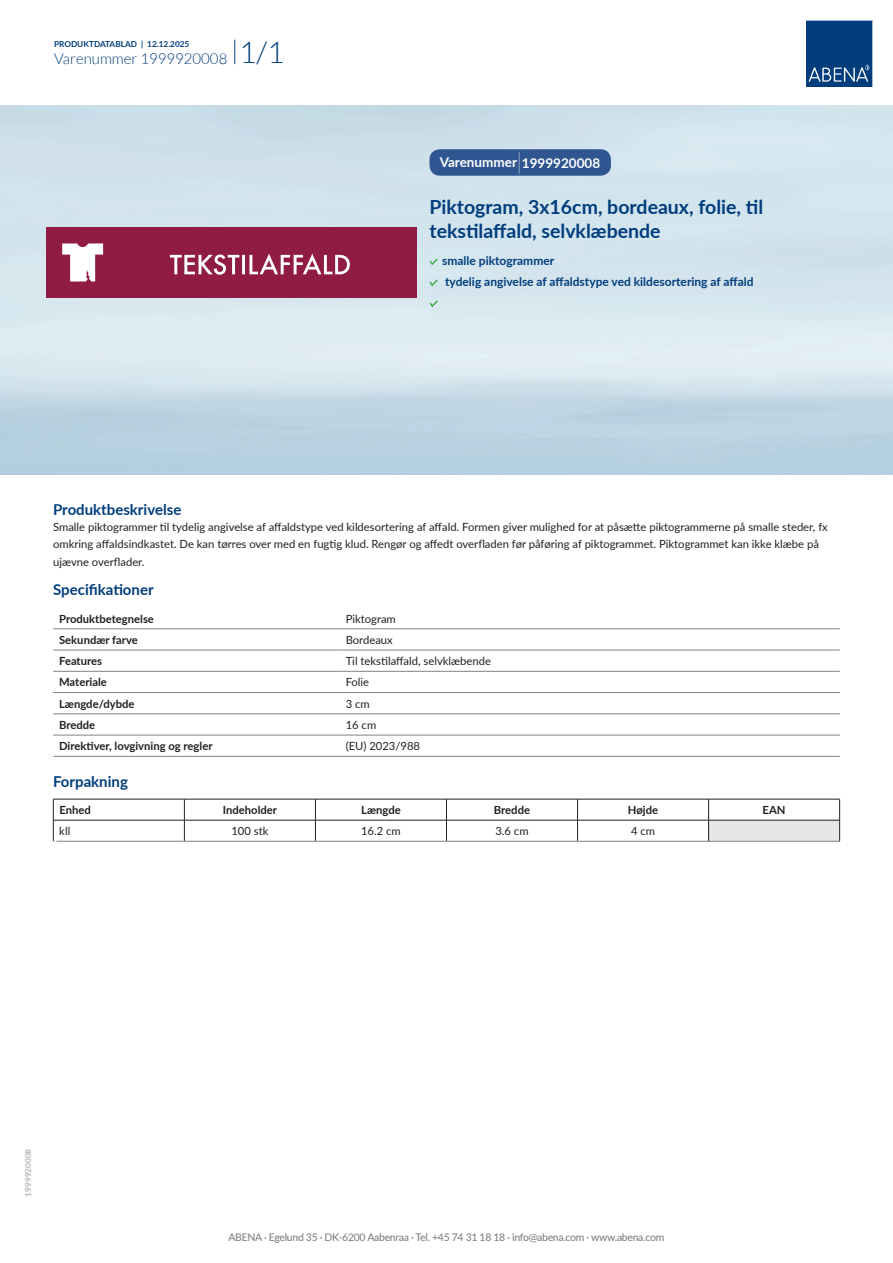
<style>
.page{position:relative;width:893px;height:1263px;background:#fff}
.page>*{position:absolute;margin:0;border:0;box-sizing:border-box;transform-origin:0 0}
.t1{font:700 19.5px/24px "Lato";color:#013d7d}
.t2{font:700 15px "Lato";color:#013d7d}
.t3{font:300 15px "Lato";color:#013d7d}
.t4{font:700 13.5px "Lato";color:#fff}
.t5{font:700 12px/21px "Lato";color:#013d7d}
.t6{font:11.25px/16.5px "Lato";color:#231f20}
.t7{font:700 11.25px "Lato";color:#231f20}
.t8{font:500 10.5px "Lato";letter-spacing:-.03em;color:#808285}
.t9{font:700 10.5px "Lato";color:#fff}
.t10{font:700 8.25px "Lato";color:#013d7d}
.t11{font:700 8.25px "Lato";color:#b2b3b7}
.s1{font-size:30px}
.s2{font-size:22.95px}
</style>
<div class="page">
<img style="left:0;top:106px;width:893px;height:368px">
<svg style="left:235px;top:40px;width:1px;height:24px"></svg>
<svg style="left:806px;top:20px;width:67px;height:67px;background:#144b86"></svg>
<img style="left:47px;top:228px;width:370px;height:69px">
<hr style="left:53px;top:628px;width:287px;height:1px;background:#808285">
<hr style="left:340px;top:628px;width:500px;height:1px;background:#808285">
<hr style="left:53px;top:650px;width:287px;height:1px;background:#808285">
<hr style="left:340px;top:650px;width:500px;height:1px;background:#808285">
<hr style="left:53px;top:671px;width:287px;height:1px;background:#808285">
<hr style="left:340px;top:671px;width:500px;height:1px;background:#808285">
<hr style="left:53px;top:692px;width:287px;height:1px;background:#808285">
<hr style="left:340px;top:692px;width:500px;height:1px;background:#808285">
<hr style="left:53px;top:713px;width:287px;height:1px;background:#808285">
<hr style="left:340px;top:713px;width:500px;height:1px;background:#808285">
<hr style="left:53px;top:735px;width:287px;height:1px;background:#808285">
<hr style="left:340px;top:735px;width:500px;height:1px;background:#808285">
<hr style="left:53px;top:756px;width:287px;height:1px;background:#808285">
<hr style="left:340px;top:756px;width:500px;height:1px;background:#808285">
<div style="left:709px;top:820px;width:131px;height:21px;background:#e6e7e9"></div>
<hr style="left:53px;top:799px;width:131px;height:1px;background:#231f20">
<hr style="left:184px;top:799px;width:131px;height:1px;background:#231f20">
<hr style="left:315px;top:799px;width:131px;height:1px;background:#231f20">
<hr style="left:446px;top:799px;width:131px;height:1px;background:#231f20">
<hr style="left:577px;top:799px;width:132px;height:1px;background:#231f20">
<hr style="left:709px;top:799px;width:131px;height:1px;background:#231f20">
<hr style="left:53px;top:820px;width:131px;height:1px;background:#231f20">
<svg style="left:53px;top:799px;width:1px;height:42px"></svg>
<hr style="left:184px;top:820px;width:131px;height:1px;background:#231f20">
<svg style="left:184px;top:799px;width:1px;height:42px"></svg>
<hr style="left:315px;top:820px;width:131px;height:1px;background:#231f20">
<svg style="left:315px;top:799px;width:1px;height:42px"></svg>
<hr style="left:446px;top:820px;width:131px;height:1px;background:#231f20">
<svg style="left:446px;top:799px;width:1px;height:42px"></svg>
<hr style="left:577px;top:820px;width:132px;height:1px;background:#231f20">
<svg style="left:577px;top:799px;width:1px;height:42px"></svg>
<hr style="left:709px;top:820px;width:131px;height:1px;background:#231f20">
<svg style="left:708px;top:799px;width:1px;height:42px"></svg>
<svg style="left:839px;top:799px;width:1px;height:42px"></svg>
<hr style="left:53px;top:841px;width:131px;height:1px;background:#808285">
<hr style="left:184px;top:841px;width:131px;height:1px;background:#808285">
<hr style="left:315px;top:841px;width:131px;height:1px;background:#808285">
<hr style="left:446px;top:841px;width:131px;height:1px;background:#808285">
<hr style="left:577px;top:841px;width:132px;height:1px;background:#808285">
<hr style="left:709px;top:841px;width:131px;height:1px;background:#808285">
<svg style="left:429px;top:258px;width:9px;height:7px"></svg>
<svg style="left:429px;top:279px;width:9px;height:7px"></svg>
<svg style="left:429px;top:300px;width:9px;height:7px"></svg>
<div style="left:429px;top:149px;width:182px;height:27px;background:#305691;border-radius:10px"></div>
<p class="t10" style="left:54px;top:37px;width:137px">PRODUKTDATABLAD | 12.12.2025</p>
<h2 class="t3" style="left:54px;top:50px;width:232px">Varenummer 1999920008 <span class="s1">1/1</span></h2>
<p class="t4" style="left:440px;top:153px;width:162px">Varenummer <span class="s2">|</span> 1999920008</p>
<h1 class="t1" style="left:429px;top:194px;width:335px">Piktogram, 3x16cm, bordeaux, folie, til tekstilaffald, selvklæbende</h1>
<p class="t5" style="left:442px;top:250px;width:313px">smalle piktogrammer<br>tydelig angivelse af affaldstype ved kildesortering af affald</p>
<h2 class="t2" style="left:53px;top:498px;width:130px">Produktbeskrivelse</h2>
<p class="t6" style="left:53px;top:518px;width:776px">Smalle piktogrammer til tydelig angivelse af affaldstype ved kildesortering af affald. Formen giver mulighed for at påsætte piktogrammerne på smalle steder, fx omkring affaldsindkastet. De kan tørres over med en fugtig klud. Rengør og affedt overfladen før påføring af piktogrammet. Piktogrammet kan ikke klæbe på</p>
<p class="t6" style="left:53px;top:553px;width:93px">ujævne overflader.</p>
<h2 class="t2" style="left:53px;top:579px;width:102px">Specifikationer</h2>
<p class="t7" style="left:59px;top:610px;width:96px">Produktbetegnelse</p>
<p class="t6" style="left:346px;top:610px;width:52px">Piktogram</p>
<p class="t7" style="left:59px;top:631px;width:80px">Sekundær farve</p>
<p class="t6" style="left:346px;top:631px;width:49px">Bordeaux</p>
<p class="t7" style="left:59px;top:653px;width:45px">Features</p>
<p class="t6" style="left:346px;top:652px;width:147px">Til tekstilaffald, selvklæbende</p>
<p class="t7" style="left:59px;top:674px;width:49px">Materiale</p>
<p class="t6" style="left:346px;top:673px;width:25px">Folie</p>
<p class="t7" style="left:59px;top:695px;width:77px">Længde/dybde</p>
<p class="t6" style="left:346px;top:695px;width:26px">3 cm</p>
<p class="t7" style="left:59px;top:716px;width:38px">Bredde</p>
<p class="t6" style="left:346px;top:716px;width:32px">16 cm</p>
<p class="t7" style="left:59px;top:738px;width:155px">Direktiver, lovgivning og regler</p>
<p class="t6" style="left:346px;top:737px;width:76px">(EU) 2023/988</p>
<h2 class="t2" style="left:53px;top:770px;width:76px">Forpakning</h2>
<p class="t7" style="left:59px;top:802px;width:33px">Enhed</p>
<p class="t7" style="left:223px;top:802px;width:56px">Indeholder</p>
<p class="t7" style="left:361px;top:802px;width:41px">Længde</p>
<p class="t7" style="left:494px;top:802px;width:38px">Bredde</p>
<p class="t7" style="left:628px;top:802px;width:32px">Højde</p>
<p class="t7" style="left:763px;top:802px;width:24px">EAN</p>
<p class="t6" style="left:59px;top:822px;width:13px">kll</p>
<p class="t6" style="left:231px;top:822px;width:39px">100 stk</p>
<p class="t6" style="left:361px;top:822px;width:41px">16.2 cm</p>
<p class="t6" style="left:495px;top:822px;width:35px">3.6 cm</p>
<p class="t6" style="left:631px;top:822px;width:26px">4 cm</p>
<p class="t9" style="left:53px;top:836px;width:6px">*</p>
<p class="t11" style="left:22px;top:1196px;width:49px;rotate:-90deg">1999920008</p>
<p class="t8" style="left:228px;top:1230px;width:437px">ABENA · Egelund 35 · DK-6200 Aabenraa · Tel. +45 74 31 18 18 · info@abena.com · www.abena.com</p>
</div>
